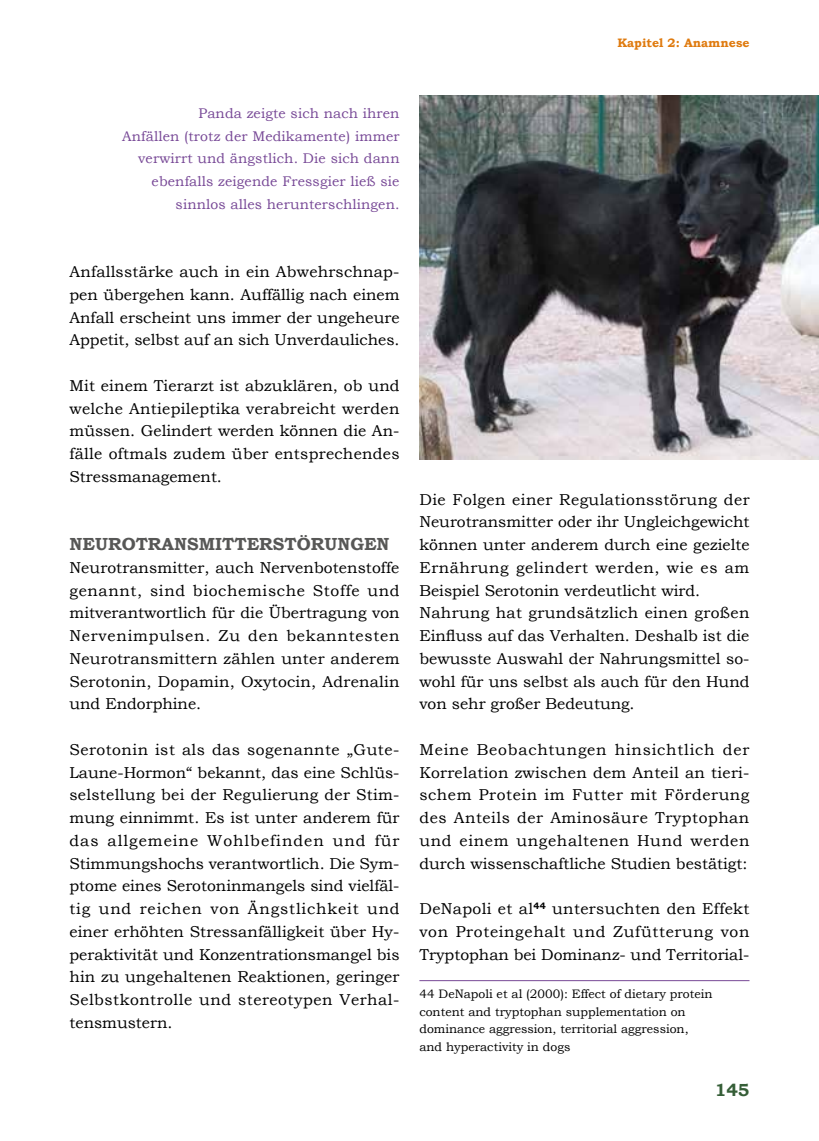
<style>
.page{position:relative;width:819px;height:1141px;background:#fff}
.page>*{position:absolute;margin:0;border:0;box-sizing:border-box;transform-origin:0 0}
.t1{font:700 17.5px "Bookman Old Style";color:#575756}
.t2{font:700 17.5px "Bookman Old Style";color:#355e37}
.t3{font:15.75px/22.8px "Bookman Old Style";color:#000;text-align:justify}
.t4{font:14px/22.8px "Bookman Old Style";letter-spacing:.01em;color:#774896;text-align:right}
.t5{font:12.25px/17.5px "Bookman Old Style";color:#000}
.t6{font:700 12.25px "Bookman Old Style";color:#df7a0e}
</style>
<div class="page">
<hr style="left:419px;top:980px;width:330px;height:1px;background:#774896">
<img style="left:419px;top:95px;width:400px;height:364px">
<p class="t6" style="left:617px;top:34px;width:134px">Kapitel 2: Anamnese</p>
<p class="t4" style="left:122px;top:102px;width:279px">Panda zeigte sich nach ihren<br>Anfällen (trotz der Medikamente) immer verwirrt und ängstlich. Die sich dann ebenfalls zeigende Fressgier ließ sie sinnlos alles herunterschlingen.</p>
<p class="t3" style="left:69px;top:260px;width:332px">Anfallsstärke auch in ein Abwehrschnap&shy;pen übergehen kann. Auffällig nach einem Anfall erscheint uns immer der ungeheure Appetit, selbst auf an sich Unverdauliches.</p>
<p class="t3" style="left:69px;top:374px;width:331px">Mit einem Tierarzt ist abzuklären, ob und welche Antiepileptika verabreicht werden müssen. Gelindert werden können die An&shy;fälle oftmals zudem über entsprechendes Stressmanagement.</p>
<p class="t1" style="left:69px;top:531px;width:321px">NEUROTRANSMITTERSTÖRUNGEN</p>
<p class="t3" style="left:69px;top:556px;width:331px">Neurotransmitter, auch Nervenbotenstoffe genannt, sind biochemische Stoffe und mitverantwortlich für die Übertragung von Nervenimpulsen. Zu den bekanntesten Neurotransmittern zählen unter anderem Serotonin, Dopamin, Oxytocin, Adrenalin und Endorphine.</p>
<p class="t3" style="left:69px;top:738px;width:332px">Serotonin ist als das sogenannte „Gute-Laune-Hormon“ bekannt, das eine Schlüs&shy;selstellung bei der Regulierung der Stim&shy;mung einnimmt. Es ist unter anderem für das allgemeine Wohlbefinden und für Stimmungshochs verantwortlich. Die Sym&shy;ptome eines Serotoninmangels sind vielfäl&shy;tig und reichen von Ängstlichkeit und einer erhöhten Stressanfälligkeit über Hy&shy;peraktivität und Konzentrationsmangel bis hin zu ungehaltenen Reaktionen, geringer Selbstkontrolle und stereotypen Verhal&shy;tensmustern.</p>
<p class="t3" style="left:419px;top:488px;width:332px;text-align:left">Die Folgen einer Regulationsstörung der Neurotransmitter oder ihr Ungleichgewicht können unter anderem durch eine gezielte Ernährung gelindert werden, wie es am Beispiel Serotonin verdeutlicht wird.<br>Nahrung hat grundsätzlich einen großen Einfluss auf das Verhalten. Deshalb ist die bewusste Auswahl der Nahrungsmittel so&shy;wohl für uns selbst als auch für den Hund von sehr großer Bedeutung.</p>
<p class="t3" style="left:419px;top:738px;width:331px">Meine Beobachtungen hinsichtlich der Korrelation zwischen dem Anteil an tieri&shy;schem Protein im Futter mit Förderung des Anteils der Aminosäure Tryptophan und einem ungehaltenen Hund werden durch wissenschaftliche Studien bestätigt:</p>
<p class="t3" style="left:419px;top:897px;width:331px">DeNapoli et al<sup>44</sup> untersuchten den Effekt von Proteingehalt und Zufütterung von Tryptophan bei Dominanz- und Territorial-</p>
<p class="t5" style="left:419px;top:985px;width:295px">44 DeNapoli et al (2000): Effect of dietary protein content and tryptophan supplementation on dominance aggression, territorial aggression, and hyperactivity in dogs</p>
<p class="t2" style="left:714px;top:1077px;width:36px">145</p>
</div>
